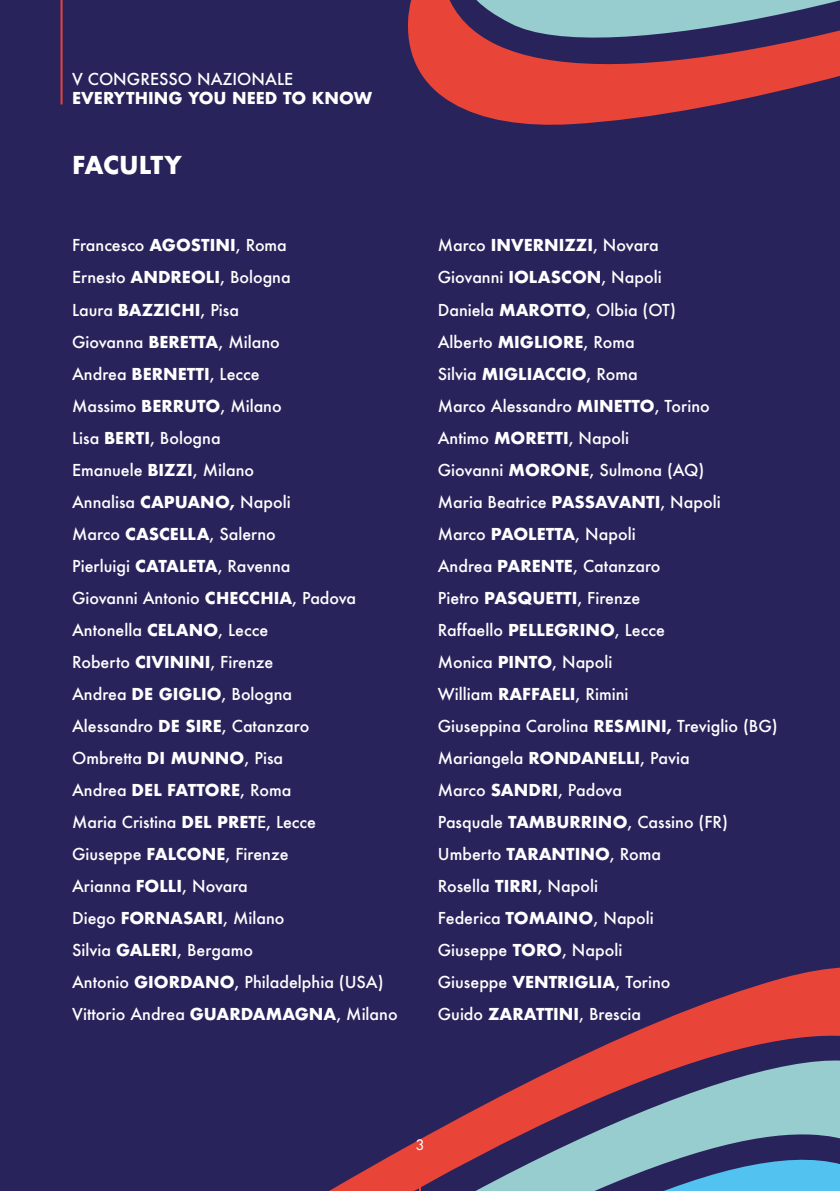
<style>
.page{position:relative;width:840px;height:1191px;background:#fff}
.page>*{position:absolute;margin:0;border:0;box-sizing:border-box;transform-origin:0 0}
.t1{font:700 24px "Futura";letter-spacing:-.015em;color:#fff}
.t2{font:500 16px/32px "Futura";color:#fff}
.t3{font:700 16px "Futura";color:#fff}
.t4{font:500 14px "Futura Std";color:#fff}
.s1{font-weight:700}
</style>
<div class="page">
<div style="left:0;top:0;width:839px;height:1191px;background:#29235c"></div>
<svg style="left:408px;top:1px;width:431px;height:124px;fill:#e84437"></svg>
<svg style="left:411px;top:0;width:428px;height:68px"></svg>
<hr style="left:60px;top:0;width:2px;height:104px;background:#e84437">
<svg style="left:623px;top:967px;width:216px;height:70px;fill:#e84437"></svg>
<svg style="left:428px;top:1037px;width:411px;height:98px"></svg>
<svg style="left:329px;top:1135px;width:510px;height:56px"></svg>
<hr style="left:419px;top:1158px;width:2px;height:33px;background:#e84437">
<p class="t2" style="left:72px;top:63px;width:222px">V CONGRESSO NAZIONALE</p>
<p class="t3" style="left:72px;top:87px;width:301px">EVERYTHING YOU NEED TO KNOW</p>
<h1 class="t1" style="left:72px;top:148px;width:111px">FACULTY</h1>
<p class="t2" style="left:72px;top:229px;width:327px">Francesco <span class="s1">AGOSTINI</span>, Roma<br>Ernesto <span class="s1">ANDREOLI</span>, Bologna<br>Laura <span class="s1">BAZZICHI</span>, Pisa<br>Giovanna <span class="s1">BERETTA</span>, Milano<br>Andrea <span class="s1">BERNETTI</span>, Lecce<br>Massimo <span class="s1">BERRUTO</span>, Milano<br>Lisa <span class="s1">BERTI</span>, Bologna<br>Emanuele <span class="s1">BIZZI</span>, Milano<br>Annalisa <span class="s1">CAPUANO,</span> Napoli<br>Marco <span class="s1">CASCELLA</span>, Salerno<br>Pierluigi <span class="s1">CATALETA</span>, Ravenna<br>Giovanni Antonio <span class="s1">CHECCHIA</span>, Padova<br>Antonella <span class="s1">CELANO</span>, Lecce<br>Roberto <span class="s1">CIVININI</span>, Firenze<br>Andrea <span class="s1">DE GIGLIO</span>, Bologna<br>Alessandro <span class="s1">DE SIRE</span>, Catanzaro<br>Ombretta <span class="s1">DI MUNNO</span>, Pisa<br>Andrea <span class="s1">DEL FATTORE</span>, Roma<br>Maria Cristina <span class="s1">DEL PRET</span>E, Lecce<br>Giuseppe <span class="s1">FALCONE</span>, Firenze<br>Arianna <span class="s1">FOLLI</span>, Novara<br>Diego <span class="s1">FORNASARI</span>, Milano<br>Silvia <span class="s1">GALERI</span>, Bergamo<br>Antonio <span class="s1">GIORDANO</span>, Philadelphia (USA)<br>Vittorio Andrea <span class="s1">GUARDAMAGNA</span>, Milano</p>
<p class="t2" style="left:437px;top:229px;width:341px">Marco <span class="s1">INVERNIZZI</span>, Novara<br>Giovanni <span class="s1">IOLASCON</span>, Napoli<br>Daniela <span class="s1">MAROTTO</span>, Olbia (OT)<br>Alberto <span class="s1">MIGLIORE</span>, Roma<br>Silvia <span class="s1">MIGLIACCIO</span>, Roma<br>Marco Alessandro <span class="s1">MINETTO</span>, Torino<br>Antimo <span class="s1">MORETTI</span>, Napoli<br>Giovanni <span class="s1">MORONE</span>, Sulmona (AQ)<br>Maria Beatrice <span class="s1">PASSAVANTI</span>, Napoli<br>Marco <span class="s1">PAOLETTA</span>, Napoli<br>Andrea <span class="s1">PARENTE</span>, Catanzaro<br>Pietro <span class="s1">PASQUETTI</span>, Firenze<br>Raffaello <span class="s1">PELLEGRINO</span>, Lecce<br>Monica <span class="s1">PINTO</span>, Napoli<br>William <span class="s1">RAFFAELI</span>, Rimini<br>Giuseppina Carolina <span class="s1">RESMINI,</span> Treviglio (BG)<br>Mariangela <span class="s1">RONDANELLI</span>, Pavia<br>Marco <span class="s1">SANDRI</span>, Padova<br>Pasquale <span class="s1">TAMBURRINO</span>, Cassino (FR)<br>Umberto <span class="s1">TARANTINO</span>, Roma<br>Rosella <span class="s1">TIRRI</span>, Napoli<br>Federica <span class="s1">TOMAINO</span>, Napoli<br>Giuseppe <span class="s1">TORO</span>, Napoli<br>Giuseppe <span class="s1">VENTRIGLIA</span>, Torino<br>Guido <span class="s1">ZARATTINI</span>, Brescia</p>
<p class="t4" style="left:415px;top:1135px;width:10px">3</p>
</div>
